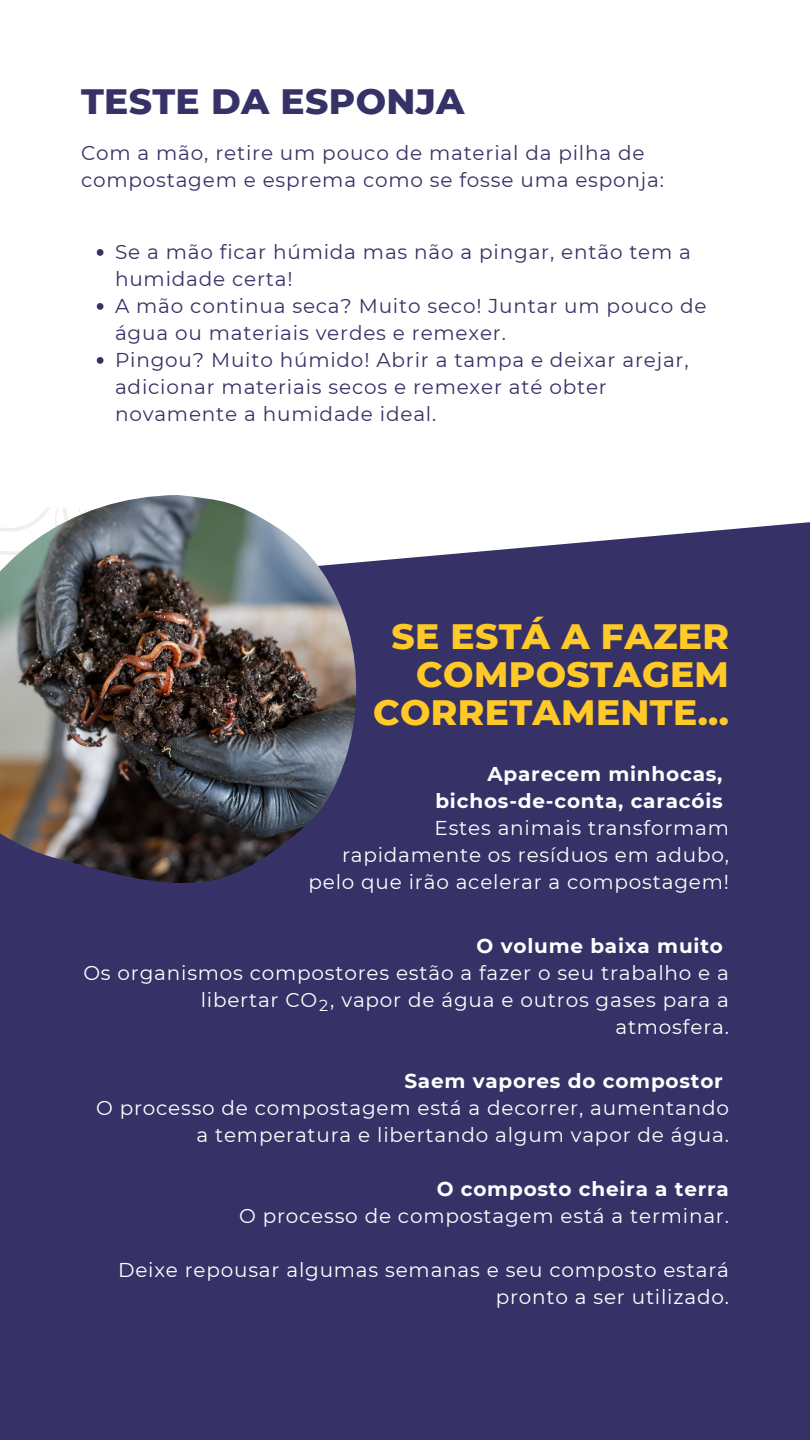
<style>
.page{position:relative;width:810px;height:1440px;background:#fff}
.page>*{position:absolute;margin:0;border:0;box-sizing:border-box;transform-origin:0 0}
.t1{font:800 36px/38.2px "Montserrat";letter-spacing:.01em;color:#ffca28;text-align:right}
.t2{font:800 36px "Montserrat";letter-spacing:.01em;color:#363267}
.t3{font:20px/27px "Montserrat";letter-spacing:.04em;color:#fff;text-align:right}
.t4{font:20px/27px "Montserrat";letter-spacing:.04em;color:#363267}
.t5{font:700 20px "Montserrat";letter-spacing:.04em;color:#fff}
.t6{font:16px "Montserrat";color:#fff}
</style>
<div class="page">
<div style="left:0;top:522px;width:810px;height:918px;background:#363267"></div>
<img style="left:0;top:495px;width:362px;height:388px">
<svg style="left:97px;top:249px;width:7px;height:7px"></svg>
<svg style="left:97px;top:303px;width:7px;height:7px"></svg>
<svg style="left:97px;top:357px;width:7px;height:7px"></svg>
<p class="t2" style="left:81px;top:79px;width:385px">TESTE DA ESPONJA</p>
<p class="t4" style="left:81px;top:139px;width:585px">Com a mão, retire um pouco de material da pilha de compostagem e esprema como se fosse uma esponja:</p>
<p class="t4" style="left:115px;top:238px;width:578px">Se a mão ficar húmida mas não a pingar, então tem a humidade certa!</p>
<p class="t4" style="left:115px;top:292px;width:593px">A mão continua seca? Muito seco! Juntar um pouco de água ou materiais verdes e remexer.</p>
<p class="t4" style="left:115px;top:346px;width:575px">Pingou? Muito húmido! Abrir a tampa e deixar arejar, adicionar materiais secos e remexer até obter novamente a humidade ideal.</p>
<p class="t1" style="left:373px;top:617px;width:357px">SE ESTÁ A FAZER<br>COMPOSTAGEM<br>CORRETAMENTE...</p>
<p class="t5" style="left:487px;top:762px;width:237px">Aparecem minhocas,</p>
<p class="t5" style="left:435px;top:789px;width:289px">bichos-de-conta, caracóis</p>
<p class="t3" style="left:308px;top:815px;width:422px">Estes animais transformam rapidamente os resíduos em adubo, pelo que irão acelerar a compostagem!</p>
<p class="t5" style="left:477px;top:934px;width:248px">O volume baixa muito</p>
<p class="t3" style="left:83px;top:959px;width:647px">Os organismos compostores estão a fazer o seu trabalho e a libertar CO , vapor de água e outros gases para a atmosfera.</p>
<p class="t6" style="left:319px;top:995px;width:11px">2</p>
<p class="t5" style="left:404px;top:1069px;width:320px">Saem vapores do compostor</p>
<p class="t3" style="left:96px;top:1094px;width:634px">O processo de compostagem está a decorrer, aumentando a temperatura e libertando algum vapor de água.</p>
<p class="t5" style="left:437px;top:1177px;width:294px">O composto cheira a terra</p>
<p class="t3" style="left:239px;top:1202px;width:491px">O processo de compostagem está a terminar.</p>
<p class="t3" style="left:118px;top:1256px;width:612px">Deixe repousar algumas semanas e seu composto estará pronto a ser utilizado.</p>
</div>
